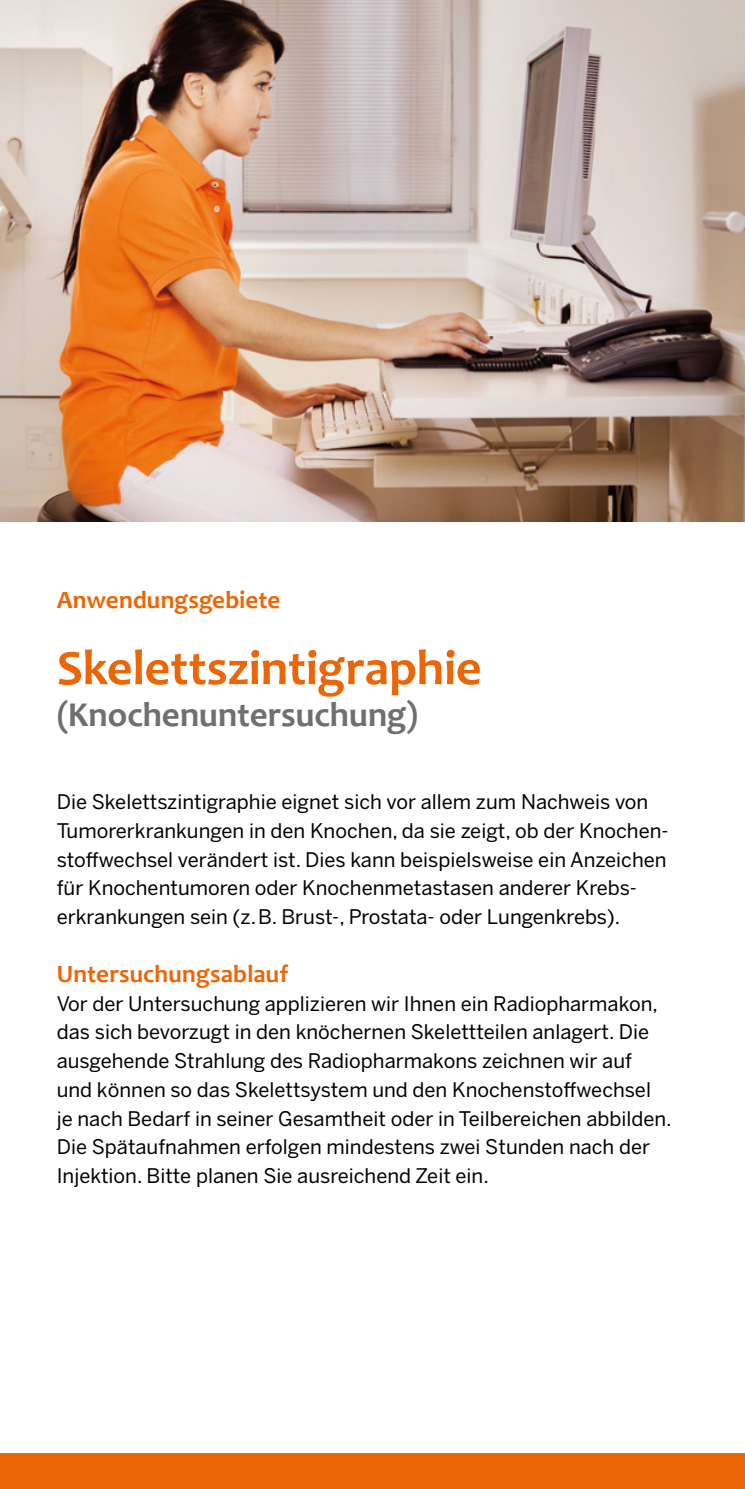
<style>
.page{position:relative;width:745px;height:1489px;background:#fff}
.page>*{position:absolute;margin:0;border:0;box-sizing:border-box;transform-origin:0 0}
.Fließtext{font:700 50px "Candara";letter-spacing:-.005em;color:#ec6608}
.Fließtext-2{font:700 35px "Candara";color:#706f6f}
.Fließtext-3{font:700 25px "Candara";letter-spacing:.005em;color:#ec6608}
.Fließtext-4{font:20px/28.8px "Benton Sans";color:#000}
</style>
<div class="page">
<div style="left:0;top:1453px;width:744px;height:35px;background:#ec6608"></div>
<img style="left:0;top:0;width:744px;height:521px">
<p class="Fließtext-3" style="left:57px;top:584px;width:225px">Anwendungsgebiete</p>
<p class="Fließtext" style="left:57px;top:636px;width:426px">Skelettszintigraphie</p>
<p class="Fließtext-2" style="left:57px;top:692px;width:363px">(Knochenuntersuchung)</p>
<p class="Fließtext-4" style="left:57px;top:787px;width:613px">Die Skelettszintigraphie eignet sich vor allem zum Nachweis von Tumorerkrankungen in den Knochen, da sie zeigt, ob der Knochen&shy;stoffwechsel verändert ist. Dies kann beispielsweise ein Anzeichen für Knochentumoren oder Knochenmetastasen anderer Krebs&shy;erkrankungen sein (z.B. Brust-, Prostata- oder Lungenkrebs).</p>
<p class="Fließtext-3" style="left:57px;top:957px;width:233px">Untersuchungsablauf</p>
<p class="Fließtext-4" style="left:57px;top:988px;width:616px">Vor der Untersuchung applizieren wir Ihnen ein Radiopharmakon, das sich bevorzugt in den knöchernen Skelettteilen anlagert. Die ausgehende Strahlung des Radiopharmakons zeichnen wir auf und können so das Skelettsystem und den Knochenstoffwechsel je nach Bedarf in seiner Gesamtheit oder in Teilbereichen abbilden.<br>Die Spätaufnahmen erfolgen mindestens zwei Stunden nach der Injektion. Bitte planen Sie ausreichend Zeit ein.</p>
</div>
